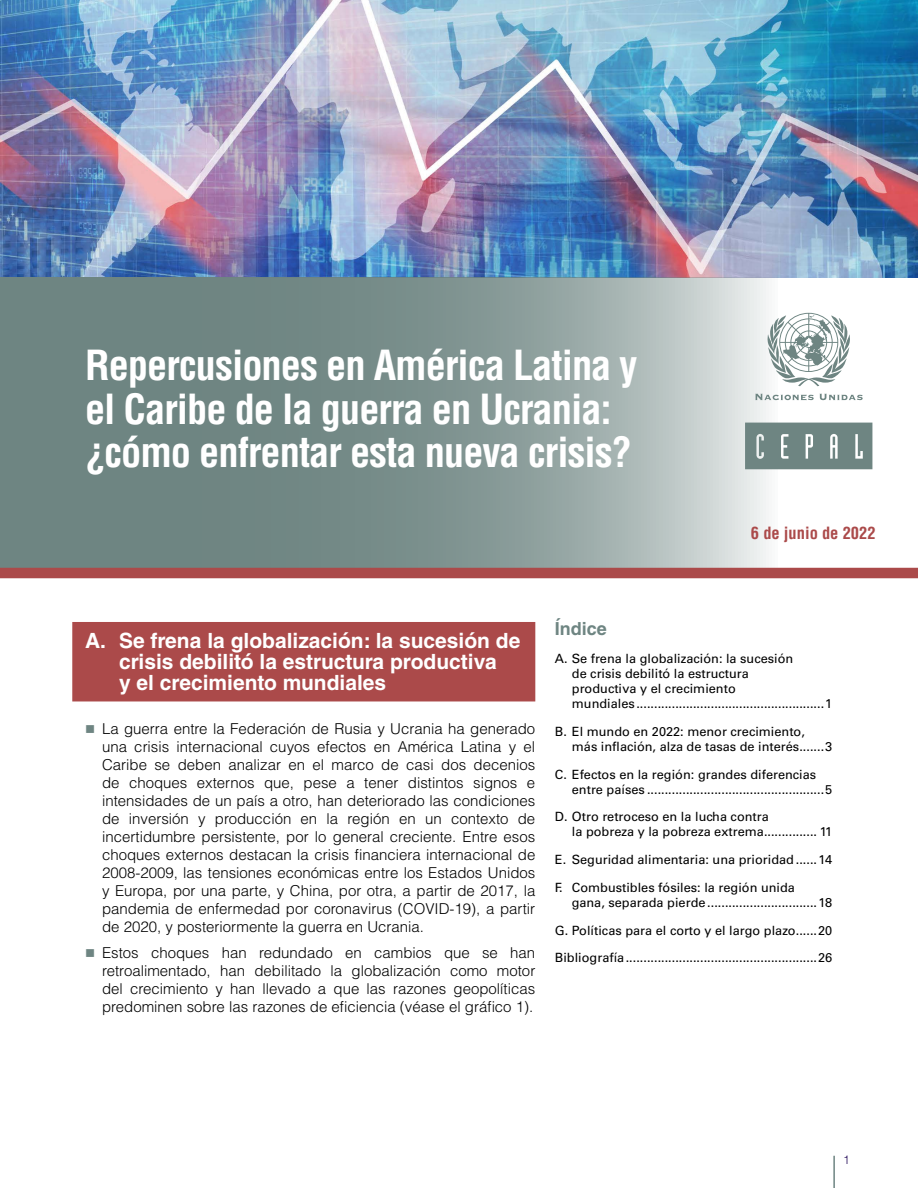
<style>
.page{position:relative;width:918px;height:1188px;background:#fff}
.page>*{position:absolute;margin:0;border:0;box-sizing:border-box;transform-origin:0 0}
.t1{font:700 condensed 40.5px/43.5px "Helvetica LT Std";letter-spacing:-.025em;color:#fff}
.t2{font:700 21px/21px "Helvetica LT Std";color:#fff}
.t3{font:700 18px "Helvetica LT Std";color:#6e8582}
.t4{font:700 condensed 16.5px "Helvetica LT Std";color:#ab4a4a}
.t5{font:300 15px/18px "Helvetica LT Std";color:#000;text-align:justify}
.t6{font:12.75px/15px "Univers LT Std";color:#000}
.t7{font:300 12px "Helvetica LT Std";color:#250c59}
</style>
<div class="page">
<hr style="left:833px;top:1156px;width:2px;height:32px;background:#6e8582">
<img style="left:0;top:0;width:918px;height:277px">
<svg style="left:0;top:277px;width:778px;height:291px;background:#899b99"></svg>
<svg style="left:755px;top:394px;width:59px;height:6px"></svg>
<svg style="left:820px;top:394px;width:43px;height:6px"></svg>
<svg style="left:745px;top:423px;width:127px;height:46px;background:#7a8f8c"></svg>
<svg style="left:767px;top:313px;width:83px;height:73px"></svg>
<div style="left:0;top:568px;width:918px;height:10px;background:#ab4a4a"></div>
<div style="left:72px;top:622px;width:463px;height:79px;background:#ab4a4a"></div>
<h1 class="t1" style="left:85px;top:343px;width:554px">Repercusiones en América Latina y el Caribe de la guerra en Ucrania: ¿cómo enfrentar esta nueva crisis?</h1>
<p class="t4" style="left:751px;top:522px;width:126px">6 de junio de 2022</p>
<h2 class="t2" style="left:119px;top:630px;width:403px;text-indent:-34px">A. Se frena la globalización: la sucesión de crisis debilitó la estructura productiva<br>y el crecimiento mundiales</h2>
<p class="t5" style="left:102px;top:719px;width:435px">La guerra entre la Federación de Rusia y Ucrania ha generado una crisis internacional cuyos efectos en América Latina y el Caribe se deben analizar en el marco de casi dos decenios de choques externos que, pese a tener distintos signos e intensidades de un país a otro, han deteriorado las condiciones de inversión y producción en la región en un contexto de incertidumbre persistente, por lo general creciente. Entre esos choques externos destacan la crisis financiera internacional de 2008-2009, las tensiones económicas entre los Estados Unidos y Europa, por una parte, y China, por otra, a partir de 2017, la pandemia de enfermedad por coronavirus (COVID-19), a partir de 2020, y posteriormente la guerra en Ucrania.</p>
<p class="t5" style="left:102px;top:944px;width:435px">Estos choques han redundado en cambios que se han retroalimentado, han debilitado la globalización como motor del crecimiento y han llevado a que las razones geopolíticas predominen sobre las razones de eficiencia (véase el gráfico 1).</p>
<p class="t3" style="left:555px;top:618px;width:54px">Índice</p>
<p class="t6" style="left:572px;top:651px;width:262px;text-indent:-17px">A. Se frena la globalización: la sucesión<br>de crisis debilitó la estructura<br>productiva y el crecimiento mundiales.....................................................1</p>
<p class="t6" style="left:572px;top:724px;width:262px;text-indent:-17px">B. El mundo en 2022: menor crecimiento, más inflación, alza de tasas de interés.......3</p>
<p class="t6" style="left:572px;top:767px;width:262px;text-indent:-17px">C. Efectos en la región: grandes diferencias entre países ..................................................5</p>
<p class="t6" style="left:572px;top:809px;width:262px;text-indent:-17px">D. Otro retroceso en la lucha contra<br>la pobreza y la pobreza extrema............... 11</p>
<p class="t6" style="left:555px;top:846px;width:279px;line-height:27.8px">E. Seguridad alimentaria: una prioridad......14<br>F. Combustibles fósiles: la región unida</p>
<p class="t6" style="left:555px;top:888px;width:279px;line-height:27.8px;text-align:justify;text-indent:17px">gana, separada pierde...............................18<br>G. Políticas para el corto y el largo plazo......20<br>Bibliografía......................................................26</p>
<p class="t7" style="left:843px;top:1153px;width:8px">1</p>
</div>
